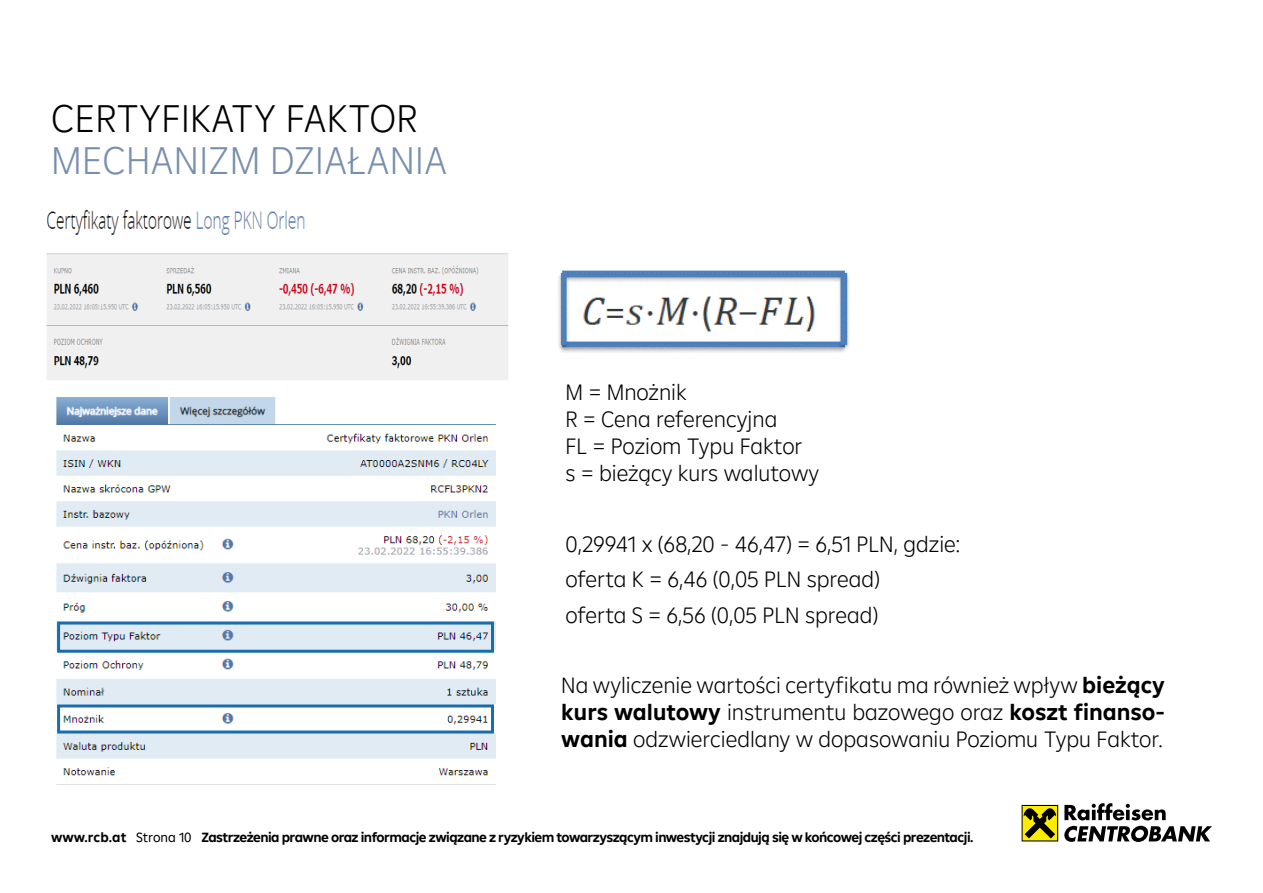
<style>
.page{position:relative;width:1263px;height:893px;background:#fff}
.page>*{position:absolute;margin:0;border:0;box-sizing:border-box;transform-origin:0 0}
.Headline__weitere_Ze{font:300 39px "Amalia";letter-spacing:.01em;color:#778fae}
.Headline__weitere_Ze-2{font:300 39px "Amalia";letter-spacing:.01em;color:#000}
.Liste__1__Ebene{font:300 22.5px/27px "Amalia";color:#000}
.t1{font:700 13.5px "Amalia";letter-spacing:-.04em;color:#000}
.s1{font-weight:700}
.s2{font-weight:400}
</style>
<div class="page">
<svg style="left:1022px;top:805px;width:36px;height:36px"></svg>
<div style="left:1022px;top:806px;width:35px;height:34px;background:#ffed00"></div>
<svg style="left:1023px;top:808px;width:33px;height:30px"></svg>
<svg style="left:1064px;top:803px;width:102px;height:17px"></svg>
<svg style="left:1064px;top:826px;width:148px;height:16px"></svg>
<img style="left:56px;top:397px;width:440px;height:388px">
<img style="left:46px;top:210px;width:463px;height:170px">
<div style="left:57px;top:704px;width:437px;height:29px;border:3px solid #176daf"></div>
<div style="left:57px;top:621px;width:437px;height:32px;border:3px solid #176daf"></div>
<img style="left:558px;top:270px;width:292px;height:84px">
<p class="Headline__weitere_Ze-2" style="left:51px;top:93px;width:368px">CERTYFIKATY FAKTOR</p>
<p class="Headline__weitere_Ze" style="left:51px;top:135px;width:397px">MECHANIZM DZIAŁANIA</p>
<p class="Liste__1__Ebene" style="left:566px;top:378px;width:255px">M = Mnożnik<br>R = Cena referencyjna<br>FL = Poziom Typu Faktor<br>s = bieżący kurs walutowy</p>
<p class="Liste__1__Ebene" style="left:566px;top:530px;width:396px">0,29941 x (68,20 - 46,47) = 6,51 PLN, gdzie:</p>
<p class="Liste__1__Ebene" style="left:566px;top:565px;width:316px">oferta K = 6,46 (0,05 PLN spread)</p>
<p class="Liste__1__Ebene" style="left:566px;top:601px;width:314px">oferta S = 6,56 (0,05 PLN spread)</p>
<p class="Liste__1__Ebene" style="left:561px;top:671px;width:605px;text-align:justify">Na wyliczenie wartości certyfikatu ma również wpływ <span class="s1">bieżący kurs walutowy</span> instrumentu bazowego oraz <span class="s1">koszt finanso&shy;wania</span> odzwierciedlany w dopasowaniu Poziomu Typu Faktor.</p>
<p class="t1" style="left:51px;top:828px;width:924px">www.rcb.at <span class="s2">Strona 10</span> Zastrzeżenia prawne oraz informacje związane z ryzykiem towarzyszącym inwestycji znajdują się w końcowej części prezentacji.</p>
</div>
